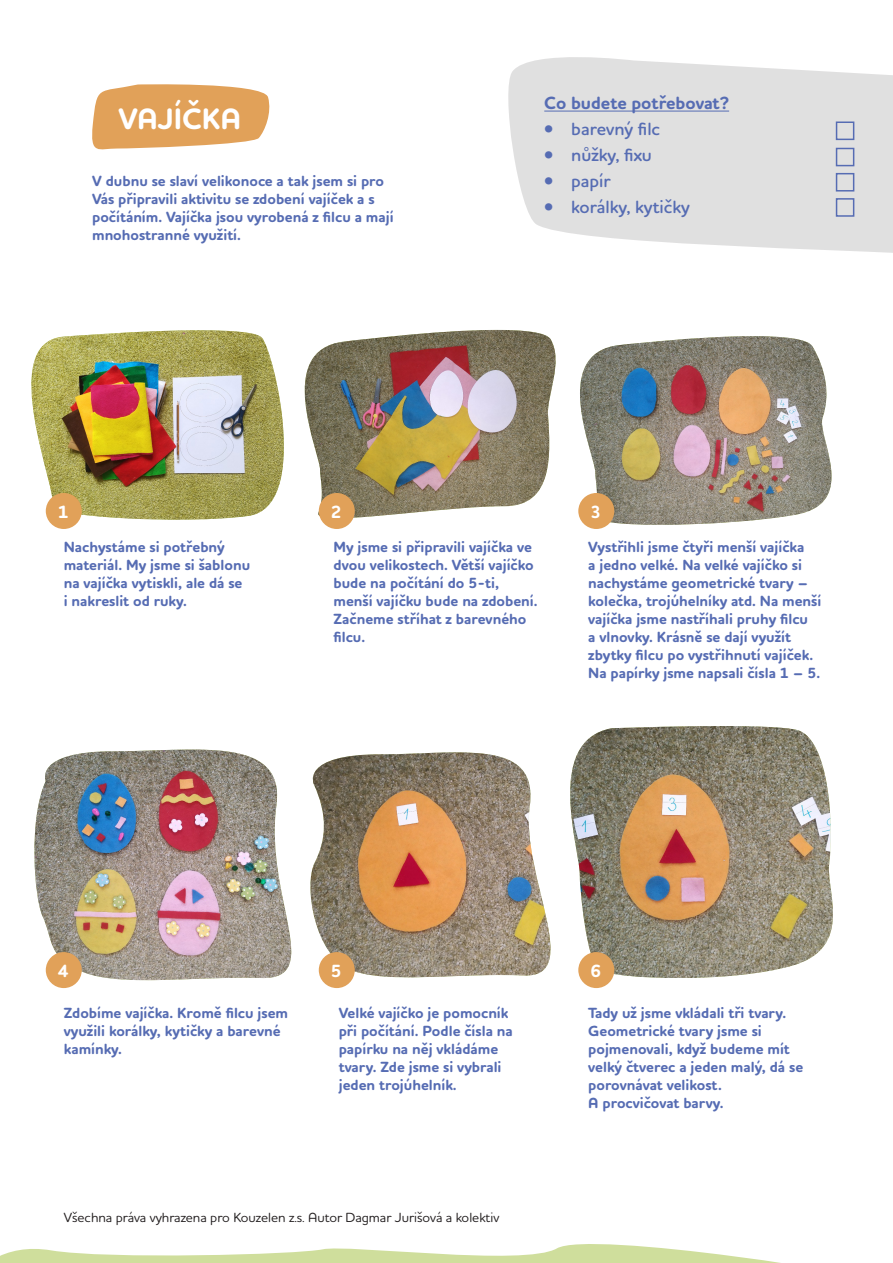
<style>
.page{position:relative;width:893px;height:1263px;background:#fff}
.page>*{position:absolute;margin:0;border:0;box-sizing:border-box;transform-origin:0 0}
.t1{font:700 30px "Houschka Rounded";color:#fff}
.t2{font:600 18px "Houschka Rounded";color:#566cb3}
.t3{font:700 18px "Houschka Rounded";color:#566cb3}
.t4{font:700 18px "Houschka Rounded";color:#fff}
.t5{font:700 15px/18px "Houschka Rounded";color:#566cb3}
.t6{font:500 13.5px "Houschka Rounded";color:#231f20}
</style>
<div class="page">
<svg style="left:92px;top:84px;width:178px;height:66px;background:#e5ad6f"></svg>
<svg style="left:0;top:1244px;width:781px;height:19px"></svg>
<svg style="left:508px;top:57px;width:385px;height:196px;background:#e3e3e3"></svg>
<img style="left:34px;top:749px;width:258px;height:231px">
<img style="left:310px;top:752px;width:234px;height:227px">
<img style="left:311px;top:330px;width:237px;height:188px">
<img style="left:570px;top:726px;width:263px;height:252px">
<svg style="left:548px;top:337px;width:284px;height:192px"></svg>
<img style="left:580px;top:336px;width:251px;height:189px">
<div style="left:46px;top:952px;width:36px;height:36px;background:#e1a159;border-radius:50%"></div>
<div style="left:319px;top:952px;width:36px;height:36px;background:#e1a159;border-radius:50%"></div>
<svg style="left:48px;top:361px;width:263px;height:163px"></svg>
<img style="left:31px;top:330px;width:253px;height:190px">
<div style="left:578px;top:493px;width:36px;height:36px;background:#e1a159;border-radius:50%"></div>
<div style="left:46px;top:493px;width:36px;height:36px;background:#e1a159;border-radius:50%"></div>
<div style="left:319px;top:493px;width:36px;height:36px;background:#e1a159;border-radius:50%"></div>
<div style="left:578px;top:952px;width:36px;height:36px;background:#e1a159;border-radius:50%"></div>
<div style="left:836px;top:121px;width:18px;height:19px;border:2px solid #566cb3"></div>
<div style="left:836px;top:148px;width:18px;height:18px;border:2px solid #566cb3"></div>
<div style="left:836px;top:198px;width:18px;height:19px;border:2px solid #566cb3"></div>
<div style="left:836px;top:173px;width:18px;height:19px;border:2px solid #566cb3"></div>
<hr style="left:544px;top:111px;width:185px;height:1px;background:#566cb3">
<p class="t1" style="left:118px;top:100px;width:124px">VAJÍČKA</p>
<p class="t5" style="left:92px;top:172px;width:303px">V dubnu se slaví velikonoce a tak jsem si pro Vás připravili aktivitu se zdobení vajíček a s počítáním. Vajíčka jsou vyrobená z filcu a mají mnohostranné využití.</p>
<p class="t3" style="left:544px;top:92px;width:186px">Co budete potřebovat?</p>
<p class="t2" style="left:544px;top:117px;width:117px">• barevný filc</p>
<p class="t2" style="left:544px;top:143px;width:109px">• nůžky, fixu</p>
<p class="t2" style="left:544px;top:169px;width:68px">• papír</p>
<p class="t2" style="left:544px;top:195px;width:147px">• korálky, kytičky</p>
<p class="t4" style="left:58px;top:500px;width:12px">1</p>
<p class="t4" style="left:331px;top:500px;width:12px">2</p>
<p class="t4" style="left:590px;top:500px;width:12px">3</p>
<p class="t5" style="left:64px;top:538px;width:188px">Nachystáme si potřebný materiál. My jsme si šablonu na vajíčka vytiskli, ale dá se i nakreslit od ruky.</p>
<p class="t5" style="left:333px;top:538px;width:206px">My jsme si připravili vajíčka ve dvou velikostech. Větší vajíčko bude na počítání do 5-ti, menší vajíčku bude na zdobení.<br>Začneme stříhat z barevného filcu.</p>
<p class="t5" style="left:588px;top:538px;width:235px">Vystřihli jsme čtyři menší vajíčka<br>a jedno velké. Na velké vajíčko si nachystáme geometrické tvary – kolečka, trojúhelníky atd. Na menší vajíčka jsme nastříhali pruhy filcu<br>a vlnovky. Krásně se dají využít zbytky filcu po vystřihnutí vajíček.<br>Na papírky jsme napsali čísla 1 – 5.</p>
<p class="t4" style="left:58px;top:959px;width:12px">4</p>
<p class="t4" style="left:331px;top:959px;width:12px">5</p>
<p class="t5" style="left:64px;top:1004px;width:226px">Zdobíme vajíčka. Kromě filcu jsem využili korálky, kytičky a barevné kamínky.</p>
<p class="t5" style="left:339px;top:1004px;width:176px">Velké vajíčko je pomocník při počítání. Podle čísla na papírku na něj vkládáme tvary. Zde jsme si vybrali jeden trojúhelník.</p>
<p class="t6" style="left:64px;top:1209px;width:437px">Všechna práva vyhrazena pro Kouzelen z.s. Autor Dagmar Jurišová a kolektiv</p>
<p class="t4" style="left:590px;top:959px;width:12px">6</p>
<p class="t5" style="left:588px;top:1004px;width:216px">Tady už jsme vkládali tři tvary.<br>Geometrické tvary jsme si pojmenovali, když budeme mít velký čtverec a jeden malý, dá se porovnávat velikost.<br>A procvičovat barvy.</p>
</div>
